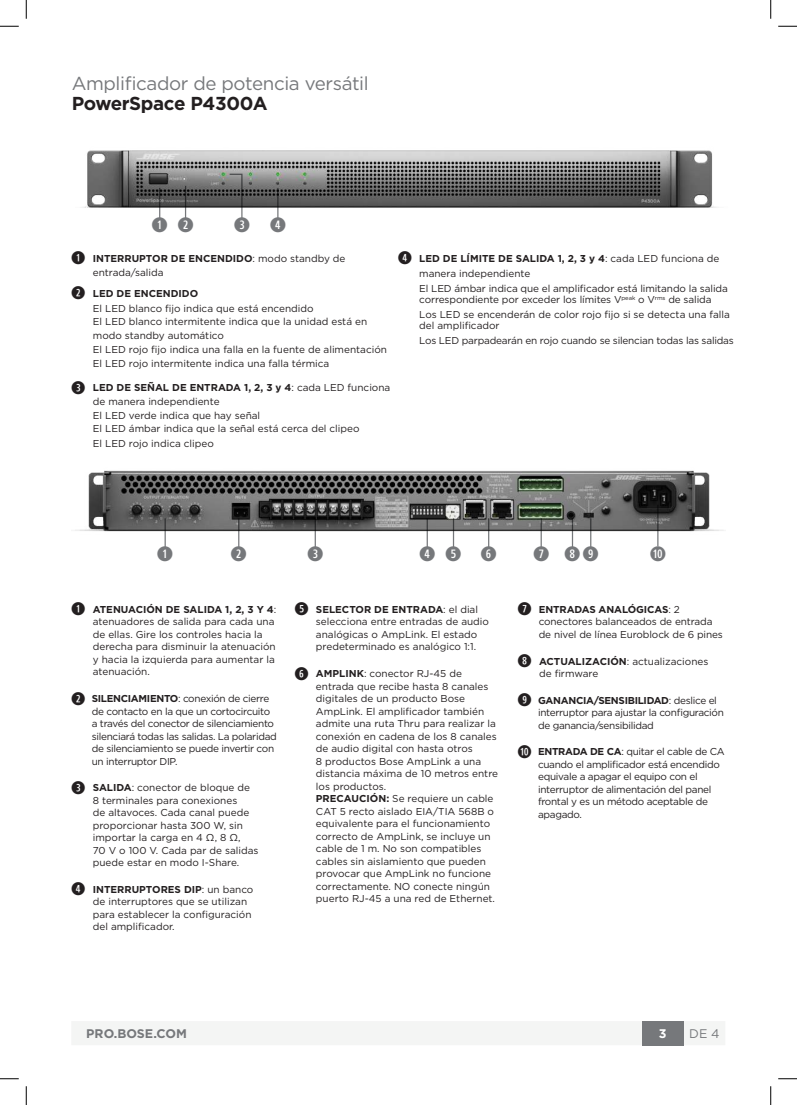
<style>
.page{position:relative;width:797px;height:1105px;background:#fff}
.page>*{position:absolute;margin:0;border:0;box-sizing:border-box;transform-origin:0 0}
.t1{font:700 20px "Combi Numerals";color:#76787b}
.t2{font:18.75px "Gotham";letter-spacing:-.02em;color:#76787b}
.t3{font:700 18.75px "Gotham";letter-spacing:-.02em;color:#231f20}
.t4{font:700 12.5px "Gotham";color:#76787b}
.t5{font:12.5px "Gotham";color:#76787b}
.t6{font:700 12.5px "Gotham";color:#fff}
.t7{font:10px/12.5px "Gotham";color:#231f20}
.t8{font:10px/12.5px "Gotham";letter-spacing:-.03em;color:#231f20}
.t9{font:10px/14.9px "Gotham";letter-spacing:-.02em;color:#231f20}
.s1{font-family:"Combi Numerals";font-weight:700;font-size:17.5px}
.s2{font-weight:700}
</style>
<div class="page">
<img style="left:83px;top:150px;width:634px;height:70px">
<hr style="left:159px;top:188px;width:1px;height:32px;background:#76787b">
<hr style="left:185px;top:186px;width:1px;height:33px;background:#76787b">
<svg style="left:228px;top:173px;width:15px;height:47px"></svg>
<hr style="left:277px;top:188px;width:1px;height:30px;background:#76787b">
<div style="left:72px;top:1021px;width:653px;height:24px;background:#f4f5f4"></div>
<div style="left:642px;top:1021px;width:41px;height:24px;background:#76787b"></div>
<img style="left:75px;top:470px;width:649px;height:79px">
<hr style="left:164px;top:518px;width:2px;height:30px;background:#76787b">
<hr style="left:238px;top:518px;width:1px;height:30px;background:#76787b">
<hr style="left:315px;top:518px;width:1px;height:30px;background:#76787b">
<hr style="left:426px;top:518px;width:2px;height:30px;background:#76787b">
<hr style="left:453px;top:518px;width:1px;height:30px;background:#76787b">
<hr style="left:488px;top:518px;width:1px;height:30px;background:#76787b">
<hr style="left:540px;top:518px;width:2px;height:30px;background:#76787b">
<hr style="left:572px;top:518px;width:1px;height:30px;background:#76787b">
<hr style="left:590px;top:518px;width:1px;height:30px;background:#76787b">
<hr style="left:657px;top:505px;width:1px;height:41px;background:#76787b">
<svg style="left:0;top:25px;width:19px;height:2px"></svg>
<svg style="left:778px;top:25px;width:19px;height:2px"></svg>
<svg style="left:0;top:1078px;width:19px;height:1px"></svg>
<svg style="left:778px;top:1078px;width:19px;height:1px"></svg>
<svg style="left:25px;top:0;width:2px;height:19px"></svg>
<svg style="left:25px;top:1086px;width:2px;height:19px"></svg>
<svg style="left:770px;top:0;width:1px;height:19px"></svg>
<svg style="left:770px;top:1086px;width:1px;height:19px"></svg>
<h2 class="t2" style="left:72px;top:72px;width:298px">Amplificador de potencia versátil</h2>
<h2 class="t3" style="left:72px;top:91px;width:197px">PowerSpace P4300A</h2>
<h1 class="t1" style="left:151px;top:218px;width:44px">Q W</h1>
<h1 class="t1" style="left:234px;top:218px;width:54px">E R</h1>
<p class="t7" style="left:93px;top:251px;width:254px;line-height:13.8px;text-indent:-22px"><span class="s1">Q</span> <span class="s2">INTERRUPTOR DE ENCENDIDO</span>: modo standby de entrada/salida</p>
<p class="t7" style="left:93px;top:285px;width:222px;line-height:15px;text-indent:-22px"><span class="s1">W</span> <span class="s2">LED DE ENCENDIDO<br></span>El LED blanco fijo indica que está encendido</p>
<p class="t7" style="left:93px;top:315px;width:295px;line-height:13.8px">El LED blanco intermitente indica que la unidad está en modo standby automático<br>El LED rojo fijo indica una falla en la fuente de alimentación El LED rojo intermitente indica una falla térmica</p>
<p class="t7" style="left:93px;top:381px;width:299px;line-height:13.8px;text-indent:-22px"><span class="s1">E</span> <span class="s2">LED DE SEÑAL DE ENTRADA 1, 2, 3 y 4</span>: cada LED funciona de manera independiente<br>El LED verde indica que hay señal<br>El LED ámbar indica que la señal está cerca del clipeo</p>
<p class="t7" style="left:93px;top:437px;width:122px">El LED rojo indica clipeo</p>
<p class="t7" style="left:419px;top:251px;width:310px;line-height:15px;text-indent:-22px"><span class="s1">R</span> <span class="s2">LED DE LÍMITE DE SALIDA 1, 2, 3 y 4</span>: cada LED funciona de manera independiente<br>El LED ámbar indica que el amplificador está limitando la salida</p>
<p class="t7" style="left:419px;top:292px;width:312px;line-height:14.9px">correspondiente por exceder los límites V<sup>peak</sup> o V<sup>rms</sup> de salida<br>Los LED se encenderán de color rojo fijo si se detecta una falla</p>
<p class="t9" style="left:419px;top:318px;width:316px">del amplificador<br>Los LED parpadearán en rojo cuando se silencian todas las salidas</p>
<h1 class="t1" style="left:157px;top:546px;width:18px">Q</h1>
<h1 class="t1" style="left:230px;top:546px;width:18px">W</h1>
<h1 class="t1" style="left:307px;top:546px;width:18px">E</h1>
<h1 class="t1" style="left:419px;top:546px;width:79px">RT Y</h1>
<h1 class="t1" style="left:533px;top:546px;width:67px">U IO</h1>
<h1 class="t1" style="left:649px;top:546px;width:18px">A</h1>
<p class="t7" style="left:93px;top:603px;width:185px;text-indent:-22px"><span class="s1">Q</span> <span class="s2">ATENUACIÓN DE SALIDA 1, 2, 3 Y 4</span>: atenuadores de salida para cada una de ellas. Gire los controles hacia la derecha para disminuir la atenuación y hacia la izquierda para aumentar la atenuación.</p>
<p class="t8" style="left:92px;top:692px;width:186px;text-indent:-20px"><span class="s1">W</span> <span class="s2">SILENCIAMIENTO</span>: conexión de cierre de contacto en la que un cortocircuito a través del conector de silenciamiento silenciará todas las salidas. La polaridad de silenciamiento se puede invertir con un interruptor DIP.</p>
<p class="t7" style="left:93px;top:781px;width:167px;text-indent:-22px"><span class="s1">E</span> <span class="s2">SALIDA</span>: conector de bloque de<br>8 terminales para conexiones<br>de altavoces. Cada canal puede proporcionar hasta 300 W, sin importar la carga en 4 Ω, 8 Ω,<br>70 V o 100 V. Cada par de salidas puede estar en modo I-Share.</p>
<p class="t7" style="left:93px;top:883px;width:162px;text-indent:-22px"><span class="s1">R</span> <span class="s2">INTERRUPTORES DIP</span>: un banco de interruptores que se utilizan para establecer la configuración del amplificador.</p>
<p class="t7" style="left:316px;top:603px;width:174px;text-indent:-22px"><span class="s1">T</span> <span class="s2">SELECTOR DE ENTRADA</span>: el dial selecciona entre entradas de audio analógicas o AmpLink. El estado predeterminado es analógico 1:1.</p>
<p class="t7" style="left:316px;top:667px;width:184px;text-indent:-22px"><span class="s1">Y</span> <span class="s2">AMPLINK</span>: conector RJ-45 de entrada que recibe hasta 8 canales digitales de un producto Bose<br>AmpLink. El amplificador también admite una ruta Thru para realizar la conexión en cadena de los 8 canales de audio digital con hasta otros<br>8 productos Bose AmpLink a una distancia máxima de 10 metros entre los productos.<br><span class="s2">PRECAUCIÓN:</span> Se requiere un cable<br>CAT 5 recto aislado EIA/TIA 568B o equivalente para el funcionamiento correcto de AmpLink, se incluye un cable de 1 m. No son compatibles cables sin aislamiento que pueden provocar que AmpLink no funcione correctamente. NO conecte ningún puerto RJ-45 a una red de Ethernet.</p>
<p class="t7" style="left:538px;top:603px;width:186px;text-indent:-21px"><span class="s1">U</span> <span class="s2">ENTRADAS ANALÓGICAS</span>: 2 conectores balanceados de entrada de nivel de línea Euroblock de 6 pines</p>
<p class="t7" style="left:539px;top:655px;width:171px;text-indent:-22px"><span class="s1">I</span> <span class="s2">ACTUALIZACIÓN</span>: actualizaciones de firmware</p>
<p class="t8" style="left:538px;top:694px;width:187px;text-indent:-20px"><span class="s1">O</span> <span class="s2">GANANCIA/SENSIBILIDAD</span>: deslice el interruptor para ajustar la configuración de ganancia/sensibilidad</p>
<p class="t8" style="left:538px;top:745px;width:188px;text-indent:-20px"><span class="s1">A</span> <span class="s2">ENTRADA DE CA</span>: quitar el cable de CA cuando el amplificador está encendido equivale a apagar el equipo con el interruptor de alimentación del panel frontal y es un método aceptable de apagado.</p>
<p class="t4" style="left:86px;top:1025px;width:102px">PRO.BOSE.COM</p>
<p class="t6" style="left:659px;top:1025px;width:9px">3</p>
<p class="t5" style="left:689px;top:1026px;width:32px">DE 4</p>
</div>
